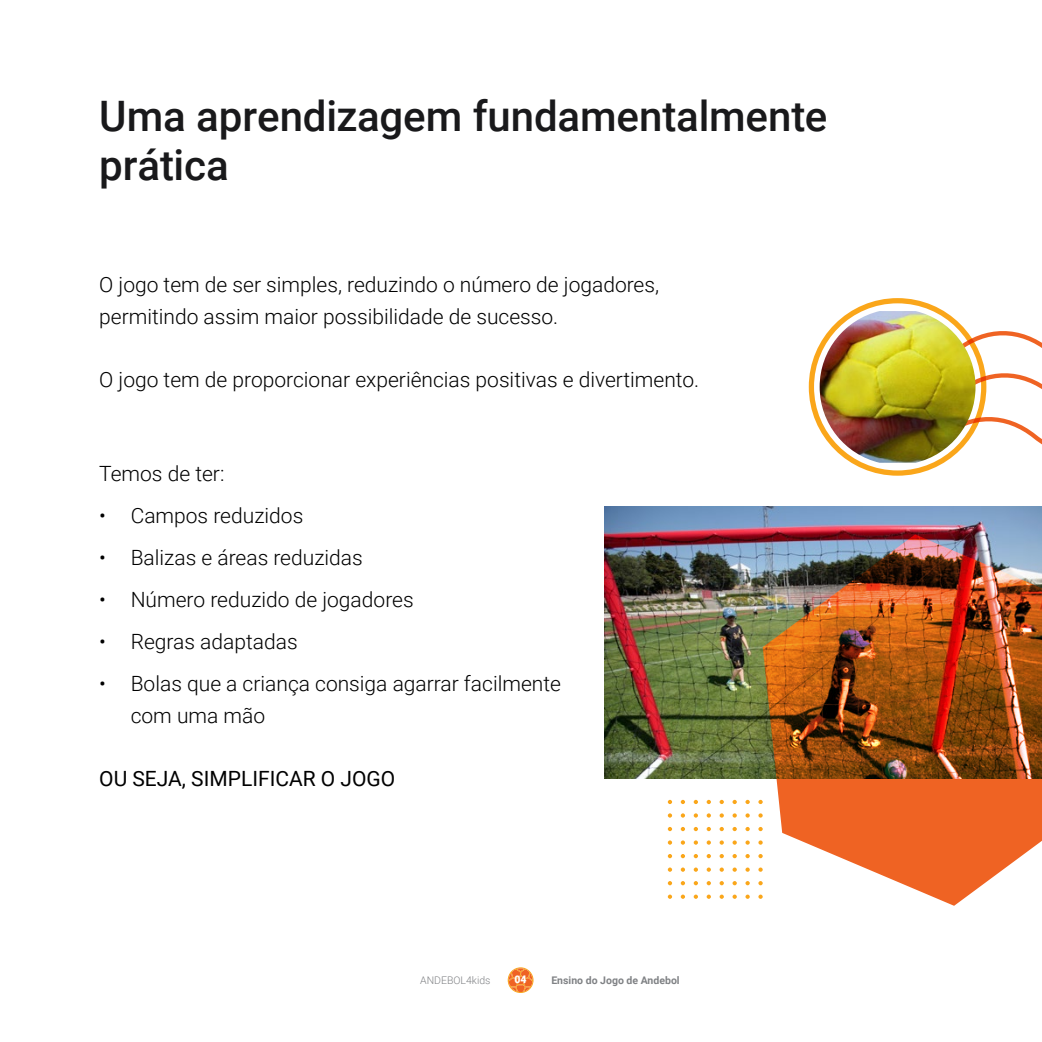
<style>
.page{position:relative;width:1042px;height:1042px;background:#fff}
.page>*{position:absolute;margin:0;border:0;box-sizing:border-box;transform-origin:0 0}
.t1{font:500 42px/49px "Roboto";letter-spacing:-.005em;color:#19191b}
.t2{font:300 21px/31.5px "Roboto";color:#000}
.t3{font:21px "Roboto";color:#000}
.t4{font:700 10.5px "Roboto";color:#808285}
.t5{font:300 10.5px "Roboto";color:#808285}
.t6{font:900 10.5px "Roboto";color:#fff}
</style>
<div class="page">
<svg style="left:508px;top:967px;width:25px;height:26px"></svg>
<img style="left:604px;top:506px;width:438px;height:272px">
<img style="left:763px;top:534px;width:279px;height:372px">
<svg style="left:758px;top:894px;width:5px;height:5px"></svg>
<svg style="left:758px;top:881px;width:5px;height:4px"></svg>
<svg style="left:758px;top:867px;width:5px;height:5px"></svg>
<svg style="left:758px;top:854px;width:5px;height:4px"></svg>
<svg style="left:758px;top:840px;width:5px;height:4px"></svg>
<svg style="left:758px;top:827px;width:5px;height:4px"></svg>
<svg style="left:758px;top:813px;width:5px;height:4px"></svg>
<svg style="left:758px;top:800px;width:5px;height:4px"></svg>
<svg style="left:745px;top:894px;width:5px;height:5px"></svg>
<svg style="left:745px;top:881px;width:5px;height:4px"></svg>
<svg style="left:745px;top:867px;width:5px;height:5px"></svg>
<svg style="left:745px;top:854px;width:5px;height:4px"></svg>
<svg style="left:745px;top:840px;width:5px;height:4px"></svg>
<svg style="left:745px;top:827px;width:5px;height:4px"></svg>
<svg style="left:745px;top:813px;width:5px;height:4px"></svg>
<svg style="left:745px;top:800px;width:5px;height:4px"></svg>
<svg style="left:732px;top:894px;width:5px;height:5px"></svg>
<svg style="left:732px;top:881px;width:5px;height:4px"></svg>
<svg style="left:732px;top:867px;width:5px;height:5px"></svg>
<svg style="left:732px;top:854px;width:5px;height:4px"></svg>
<svg style="left:732px;top:840px;width:5px;height:4px"></svg>
<svg style="left:732px;top:827px;width:5px;height:4px"></svg>
<svg style="left:732px;top:813px;width:5px;height:4px"></svg>
<svg style="left:732px;top:800px;width:5px;height:4px"></svg>
<svg style="left:719px;top:894px;width:5px;height:5px"></svg>
<svg style="left:719px;top:881px;width:5px;height:4px"></svg>
<svg style="left:719px;top:867px;width:5px;height:5px"></svg>
<svg style="left:719px;top:854px;width:5px;height:4px"></svg>
<svg style="left:719px;top:840px;width:5px;height:4px"></svg>
<svg style="left:719px;top:827px;width:5px;height:4px"></svg>
<svg style="left:719px;top:813px;width:5px;height:4px"></svg>
<svg style="left:719px;top:800px;width:5px;height:4px"></svg>
<svg style="left:706px;top:894px;width:5px;height:5px"></svg>
<svg style="left:706px;top:881px;width:5px;height:4px"></svg>
<svg style="left:706px;top:867px;width:5px;height:5px"></svg>
<svg style="left:706px;top:854px;width:5px;height:4px"></svg>
<svg style="left:706px;top:840px;width:5px;height:4px"></svg>
<svg style="left:706px;top:827px;width:5px;height:4px"></svg>
<svg style="left:706px;top:813px;width:5px;height:4px"></svg>
<svg style="left:706px;top:800px;width:5px;height:4px"></svg>
<svg style="left:694px;top:894px;width:4px;height:5px"></svg>
<svg style="left:694px;top:881px;width:4px;height:4px"></svg>
<svg style="left:694px;top:867px;width:4px;height:5px"></svg>
<svg style="left:694px;top:854px;width:4px;height:4px"></svg>
<svg style="left:694px;top:840px;width:4px;height:4px"></svg>
<svg style="left:694px;top:827px;width:4px;height:4px"></svg>
<svg style="left:694px;top:813px;width:4px;height:4px"></svg>
<svg style="left:694px;top:800px;width:4px;height:4px"></svg>
<svg style="left:681px;top:894px;width:4px;height:5px"></svg>
<svg style="left:681px;top:881px;width:4px;height:4px"></svg>
<svg style="left:681px;top:867px;width:4px;height:5px"></svg>
<svg style="left:681px;top:854px;width:4px;height:4px"></svg>
<svg style="left:681px;top:840px;width:4px;height:4px"></svg>
<svg style="left:681px;top:827px;width:4px;height:4px"></svg>
<svg style="left:681px;top:813px;width:4px;height:4px"></svg>
<svg style="left:681px;top:800px;width:4px;height:4px"></svg>
<svg style="left:668px;top:894px;width:4px;height:5px"></svg>
<svg style="left:668px;top:881px;width:4px;height:4px"></svg>
<svg style="left:668px;top:867px;width:4px;height:5px"></svg>
<svg style="left:668px;top:854px;width:4px;height:4px"></svg>
<svg style="left:668px;top:840px;width:4px;height:4px"></svg>
<svg style="left:668px;top:827px;width:4px;height:4px"></svg>
<svg style="left:668px;top:813px;width:4px;height:4px"></svg>
<svg style="left:668px;top:800px;width:4px;height:4px"></svg>
<svg style="left:975px;top:331px;width:67px;height:114px"></svg>
<div style="left:809px;top:298px;width:177px;height:178px;border:5px solid #faa61a;border-radius:50%"></div>
<img style="left:819px;top:311px;width:156px;height:152px">
<h1 class="t1" style="left:99px;top:90px;width:729px">Uma aprendizagem fundamentalmente prática</h1>
<p class="t2" style="left:99px;top:268px;width:561px">O jogo tem de ser simples, reduzindo o número de jogadores, permitindo assim maior possibilidade de sucesso.</p>
<p class="t2" style="left:99px;top:363px;width:601px">O jogo tem de proporcionar experiências positivas e divertimento.</p>
<p class="t2" style="left:99px;top:457px;width:127px">Temos de ter:</p>
<p class="t2" style="left:99px;top:499px;width:206px">• Campos reduzidos</p>
<p class="t2" style="left:99px;top:541px;width:265px">• Balizas e áreas reduzidas</p>
<p class="t2" style="left:99px;top:583px;width:316px">• Número reduzido de jogadores</p>
<p class="t2" style="left:99px;top:625px;width:200px">• Regras adaptadas</p>
<p class="t2" style="left:131px;top:667px;width:432px;text-indent:-32px">• Bolas que a criança consiga agarrar facilmente com uma mão</p>
<p class="t3" style="left:99px;top:764px;width:298px">OU SEJA, SIMPLIFICAR O JOGO</p>
<p class="t5" style="left:420px;top:973px;width:72px">ANDEBOL4kids</p>
<p class="t6" style="left:514px;top:972px;width:14px">04</p>
<p class="t4" style="left:551px;top:973px;width:130px">Ensino do Jogo de Andebol</p>
</div>
